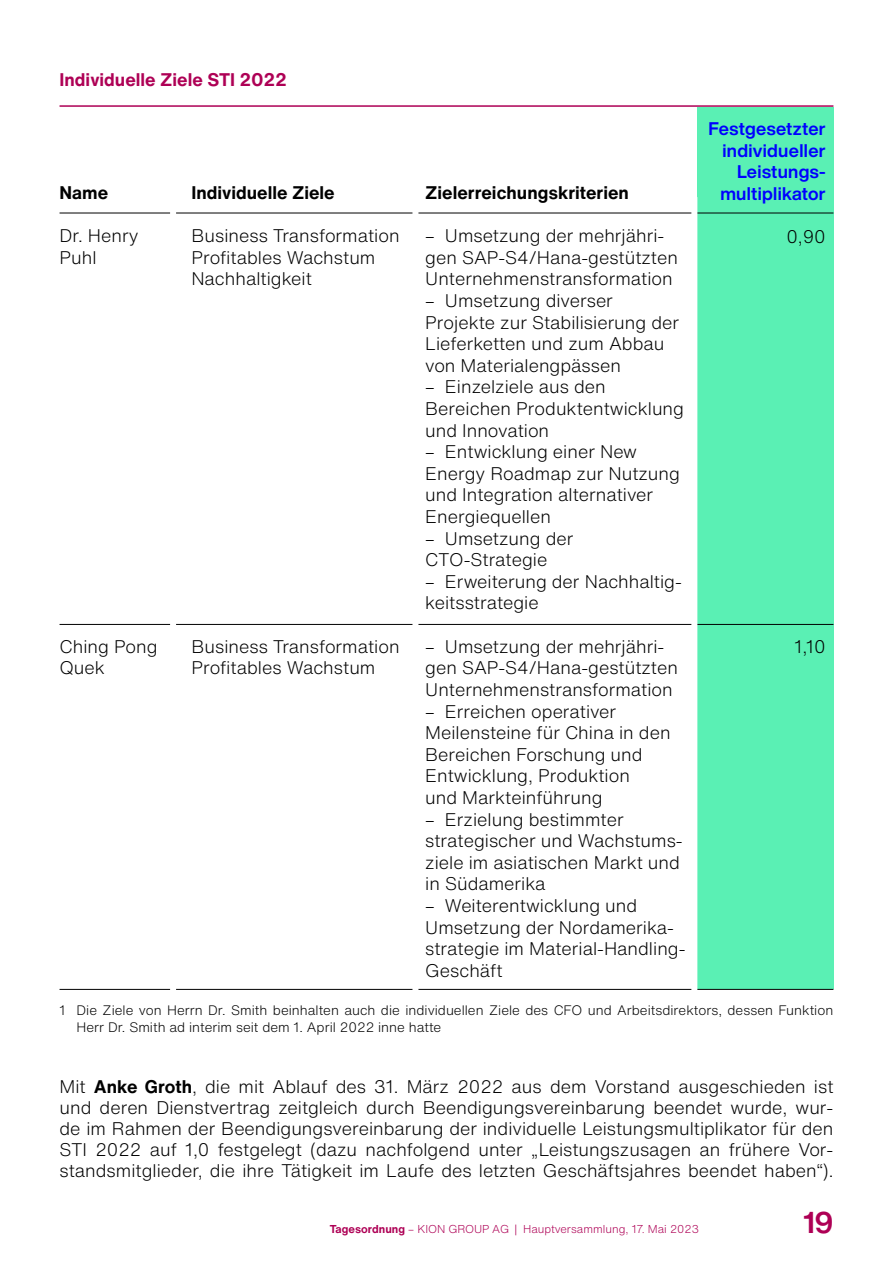
<style>
.page{position:relative;width:893px;height:1263px;background:#fff}
.page>*{position:absolute;margin:0;border:0;box-sizing:border-box;transform-origin:0 0}
.t1{font:700 29.7px "Helvetica Now Display";color:#ae0055}
.t2{font:300 18px/21.6px "Helvetica Now Text";color:#000}
.t3{font:700 18px/21.6px "Helvetica Now Display";letter-spacing:.02em;color:#00f;text-align:right}
.t4{font:700 18px "Helvetica Now Text";color:#000}
.t5{font:700 18px "Helvetica Now Text";color:#ae0055}
.t6{font:300 13.5px/16.2px "Helvetica Now Text";color:#000}
.t7{font:300 11.25px "Helvetica Now Text";color:#ae0055}
.s1{font-weight:700}
</style>
<div class="page">
<div style="left:697px;top:107px;width:136px;height:882px;background:#5af0b4"></div>
<hr style="left:60px;top:989px;width:773px;height:1px;background:#000">
<hr style="left:60px;top:105px;width:773px;height:2px;background:#ae0055">
<hr style="left:60px;top:213px;width:773px;height:1px;background:#000">
<hr style="left:60px;top:624px;width:773px;height:1px;background:#000">
<div style="left:691px;top:197px;width:6px;height:802px;background:#fff"></div>
<div style="left:412px;top:154px;width:6px;height:841px;background:#fff"></div>
<div style="left:170px;top:127px;width:6px;height:872px;background:#fff"></div>
<p class="t5" style="left:60px;top:68px;width:229px">Individuelle Ziele STI 2022</p>
<p class="t4" style="left:60px;top:180px;width:50px">Name</p>
<p class="t2" style="left:60px;top:224px;width:81px">Dr. Henry<br>Puhl</p>
<p class="t2" style="left:60px;top:635px;width:100px">Ching Pong<br>Quek</p>
<p class="t4" style="left:191px;top:180px;width:145px">Individuelle Ziele</p>
<p class="t2" style="left:191px;top:224px;width:210px">Business Transformation<br>Profitables Wachstum<br>Nachhaltigkeit</p>
<p class="t2" style="left:191px;top:635px;width:210px">Business Transformation<br>Profitables Wachstum</p>
<p class="t4" style="left:425px;top:180px;width:205px">Zielerreichungskriterien</p>
<p class="t2" style="left:425px;top:224px;width:254px">– Umsetzung der mehrjähri&shy;gen SAP-S4/Hana-gestützten<br>Unternehmenstransformation</p>
<p class="t2" style="left:425px;top:289px;width:255px">– Umsetzung diverser<br>Projekte zur Stabilisierung der<br>Lieferketten und zum Abbau von Materialengpässen</p>
<p class="t2" style="left:425px;top:376px;width:260px">– Einzelziele aus den<br>Bereichen Produktentwicklung und Innovation</p>
<p class="t2" style="left:425px;top:440px;width:256px">– Entwicklung einer New<br>Energy Roadmap zur Nutzung und Integration alternativer<br>Energiequellen</p>
<p class="t2" style="left:425px;top:527px;width:150px">– Umsetzung der<br>CTO-Strategie</p>
<p class="t2" style="left:425px;top:570px;width:258px">– Erweiterung der Nachhaltig&shy;keitsstrategie</p>
<p class="t2" style="left:425px;top:635px;width:254px">– Umsetzung der mehrjähri&shy;gen SAP-S4/Hana-gestützten<br>Unternehmenstransformation</p>
<p class="t2" style="left:425px;top:700px;width:247px">– Erreichen operativer<br>Meilensteine für China in den<br>Bereichen Forschung und<br>Entwicklung, Produktion<br>und Markteinführung</p>
<p class="t2" style="left:425px;top:808px;width:259px">– Erzielung bestimmter strategischer und Wachstums&shy;ziele im asiatischen Markt und in Südamerika</p>
<p class="t2" style="left:425px;top:894px;width:262px">– Weiterentwicklung und<br>Umsetzung der Nordamerika&shy;strategie im Material-Handling-<br>Geschäft</p>
<p class="t3" style="left:708px;top:118px;width:119px">Festgesetzter individueller<br>Leistungs&shy;multiplikator</p>
<p class="t2" style="left:786px;top:225px;width:41px">0,90</p>
<p class="t2" style="left:794px;top:635px;width:33px">1,10</p>
<p class="t6" style="left:77px;top:1002px;width:758px;text-indent:-17px">1 Die Ziele von Herrn Dr. Smith beinhalten auch die individuellen Ziele des CFO und Arbeitsdirektors, dessen Funktion<br>Herr Dr. Smith ad interim seit dem 1. April 2022 inne hatte</p>
<p class="t2" style="left:60px;top:1076px;width:775px;line-height:21px;text-align:justify">Mit <span class="s1">Anke Groth</span>, die mit Ablauf des 31. März 2022 aus dem Vorstand ausgeschieden ist und deren Dienstvertrag zeitgleich durch Beendigungsvereinbarung beendet wurde, wur&shy;de im Rahmen der Beendigungsvereinbarung der individuelle Leistungsmultiplikator für den STI 2022 auf 1,0 festgelegt (dazu nachfolgend unter „Leistungszusagen an frühere Vor&shy;standsmitglieder, die ihre Tätigkeit im Laufe des letzten Geschäftsjahres beendet haben“).</p>
<p class="t7" style="left:330px;top:1221px;width:370px"><span class="s1">Tagesordnung</span> – KION GROUP AG | Hauptversammlung, 17. Mai 2023</p>
<h1 class="t1" style="left:803px;top:1202px;width:32px">19</h1>
</div>
